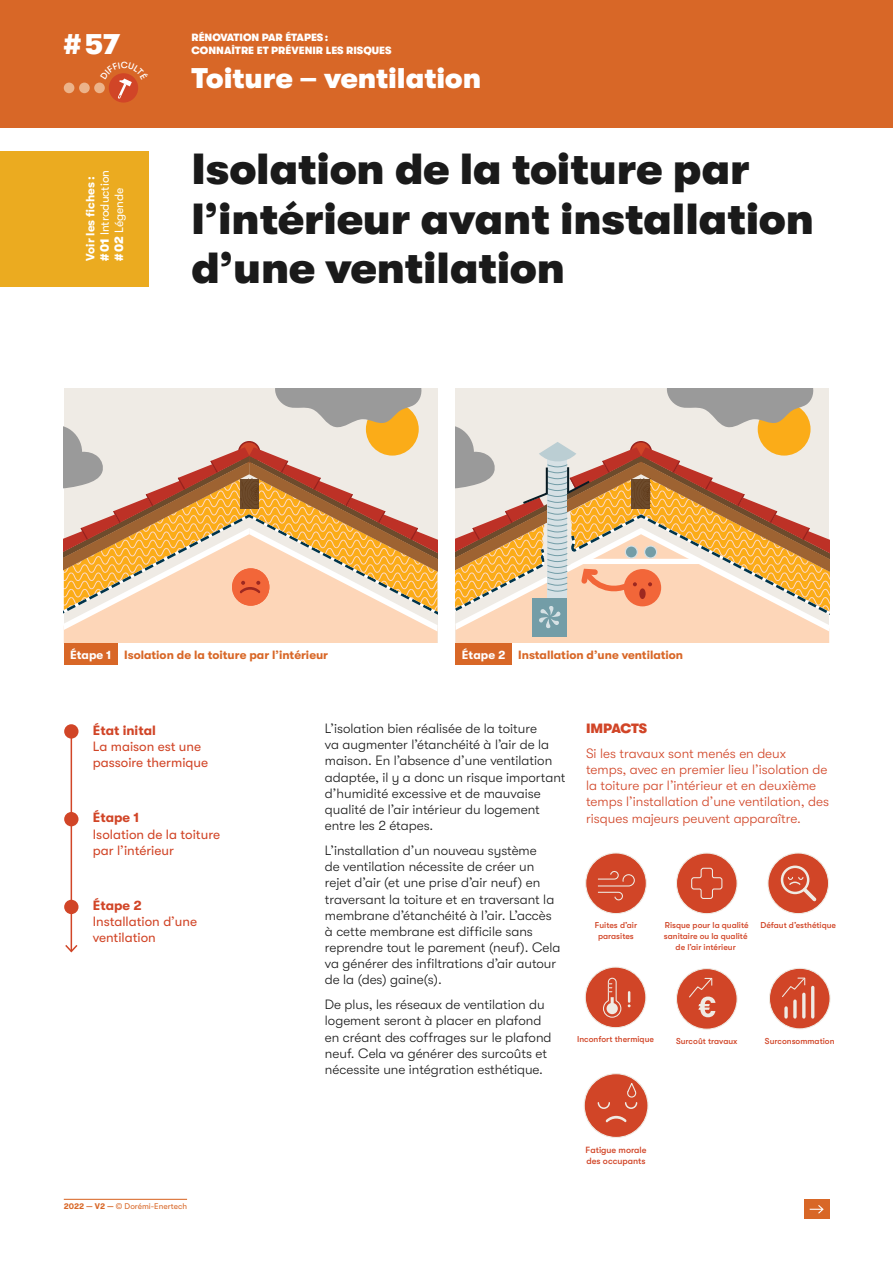
<style>
.page{position:relative;width:893px;height:1263px;background:#fff}
.page>*{position:absolute;margin:0;border:0;box-sizing:border-box;transform-origin:0 0}
.t1{font:900 43.5px/49.5px "GT Walsheim";color:#1a1a1a}
.t2{font:900 28.5px "GT Walsheim";color:#fff}
.t3{font:300 13.5px/16.2px "GT Walsheim";color:#1a1a1a}
.t4{font:300 13.5px/16.2px "GT Walsheim";color:#d14527}
.t5{font:13.5px/16.2px "GT Walsheim";color:#d14527}
.t6{font:700 13.5px "GT Walsheim";color:#d14527}
.t7{font:900 13.5px "GT Walsheim";letter-spacing:-.01em;color:#d14527}
.t8{font:700 12px "GT Walsheim";color:#d86727}
.t9{font:12px/14.4px "GT Walsheim";color:#fff}
.t10{font:900 10.5px/12.6px "GT Walsheim";color:#fff}
.t11{font:500 9px/11.2px "GT Walsheim";color:#d14527}
.t12{font:500 8.55px/10.6px "GT Walsheim";color:#d14527;text-align:center}
.t13{font:8.25px "GT Walsheim";color:#d86727}
.s1{font-weight:700}
.s2{font-weight:900}
.s3{color:#fff}
</style>
<div class="page">
<div style="left:0;top:0;width:892px;height:128px;background:#d86727"></div>
<svg style="left:63px;top:388px;width:374px;height:255px;background:#e3c19f"></svg>
<svg style="left:455px;top:388px;width:375px;height:255px;background:#e0c1a2"></svg>
<div style="left:639px;top:588px;width:6px;height:11px;background:#9d2820;border-radius:50%"></div>
<div style="left:455px;top:643px;width:56px;height:22px;background:#d86727"></div>
<div style="left:64px;top:643px;width:54px;height:22px;background:#d86727"></div>
<div style="left:0;top:151px;width:149px;height:135px;background:#ebab20"></div>
<div style="left:804px;top:1199px;width:25px;height:20px;background:#d86727"></div>
<svg style="left:809px;top:1205px;width:14px;height:9px"></svg>
<hr style="left:71px;top:729px;width:1px;height:222px;background:#d14527">
<svg style="left:65px;top:943px;width:13px;height:10px"></svg>
<div style="left:64px;top:812px;width:14px;height:14px;background:#d14527;border-radius:50%"></div>
<div style="left:64px;top:900px;width:14px;height:14px;background:#d14527;border-radius:50%"></div>
<div style="left:64px;top:724px;width:14px;height:15px;background:#d14527;border-radius:50%"></div>
<div style="left:585px;top:853px;width:61px;height:61px;background:#d14527;border-radius:50%"></div>
<div style="left:585px;top:852px;width:61px;height:62px;border:1px solid #efebe4;border-radius:50%"></div>
<svg style="left:597px;top:871px;width:38px;height:30px"></svg>
<div style="left:585px;top:967px;width:61px;height:61px;background:#d14527;border-radius:50%"></div>
<div style="left:584px;top:967px;width:62px;height:61px;border:1px solid #efebe4;border-radius:50%"></div>
<svg style="left:603px;top:977px;width:27px;height:41px"></svg>
<div style="left:584px;top:1074px;width:64px;height:63px;background:#d14527;border-radius:50%"></div>
<div style="left:583px;top:1073px;width:65px;height:65px;border:1px solid #efebe4;border-radius:50%"></div>
<svg style="left:605px;top:1116px;width:21px;height:7px"></svg>
<svg style="left:597px;top:1102px;width:13px;height:7px"></svg>
<svg style="left:625px;top:1081px;width:13px;height:28px"></svg>
<div style="left:676px;top:853px;width:61px;height:61px;background:#d14527;border-radius:50%"></div>
<div style="left:676px;top:853px;width:61px;height:61px;border:1px solid #efebe4;border-radius:50%"></div>
<svg style="left:691px;top:867px;width:32px;height:32px"></svg>
<div style="left:676px;top:969px;width:61px;height:60px;background:#d14527;border-radius:50%"></div>
<div style="left:676px;top:968px;width:61px;height:62px;border:1px solid #efebe4;border-radius:50%"></div>
<svg style="left:689px;top:977px;width:26px;height:40px"></svg>
<div style="left:768px;top:853px;width:60px;height:61px;background:#d14527;border-radius:50%"></div>
<div style="left:767px;top:852px;width:62px;height:62px;border:1px solid #efebe4;border-radius:50%"></div>
<svg style="left:782px;top:867px;width:26px;height:26px"></svg>
<div style="left:780px;top:866px;width:29px;height:28px;border:2px solid #efebe4;border-radius:50%"></div>
<svg style="left:787px;top:876px;width:32px;height:29px"></svg>
<div style="left:109px;top:73px;width:29px;height:30px;background:#d14527;border-radius:50%"></div>
<div style="left:64px;top:83px;width:10px;height:10px;background:#ecb38a;border-radius:50%"></div>
<div style="left:79px;top:83px;width:11px;height:10px;background:#ecb38a;border-radius:50%"></div>
<div style="left:94px;top:83px;width:11px;height:10px;background:#ecb38a;border-radius:50%"></div>
<div style="left:769px;top:968px;width:61px;height:61px;background:#d14527;border-radius:50%"></div>
<div style="left:768px;top:968px;width:62px;height:61px;border:1px solid #efebe4;border-radius:50%"></div>
<svg style="left:784px;top:1008px;width:3px;height:9px"></svg>
<hr style="left:793px;top:1001px;width:3px;height:16px;background:#efebe4">
<hr style="left:802px;top:994px;width:3px;height:23px;background:#efebe4">
<hr style="left:811px;top:987px;width:3px;height:30px;background:#efebe4">
<svg style="left:782px;top:977px;width:23px;height:21px"></svg>
<hr style="left:64px;top:1199px;width:123px;height:1px;background:#d86727">
<svg style="left:100px;top:73px;width:38px;height:26px"></svg>
<h2 class="t2" style="left:64px;top:34px;width:58px"># 57</h2>
<p class="t10" style="left:191px;top:32px;width:201px">RÉNOVATION PAR ÉTAPES :<br>CONNAÎTRE ET PRÉVENIR LES RISQUES</p>
<h2 class="t2" style="left:191px;top:67px;width:291px">Toiture – ventilation</h2>
<p class="t9" style="left:84px;top:261px;width:92px;rotate:-90deg"><span class="s1">Voir les fiches : </span><span class="s2"># 01</span> Introduction <span class="s2"># 02</span> Légende</p>
<h1 class="t1" style="left:191px;top:148px;width:624px">Isolation de la toiture par l’intérieur avant installation d’une ventilation</h1>
<p class="t8" style="left:70px;top:650px;width:259px"><span class="s3">Étape 1</span> Isolation de la toiture par l’intérieur</p>
<p class="t8" style="left:462px;top:650px;width:223px"><span class="s3">Étape 2</span> Installation d’une ventilation</p>
<p class="t6" style="left:93px;top:725px;width:64px">État inital</p>
<p class="t5" style="left:93px;top:739px;width:117px">La maison est une passoire thermique</p>
<p class="t6" style="left:93px;top:813px;width:48px">Étape 1</p>
<p class="t5" style="left:93px;top:827px;width:129px">Isolation de la toiture par l’intérieur</p>
<p class="t6" style="left:93px;top:900px;width:50px">Étape 2</p>
<p class="t5" style="left:93px;top:915px;width:106px">Installation d’une ventilation</p>
<p class="t13" style="left:64px;top:1203px;width:125px"><span class="s1">2022 — V2 —</span> © Dorémi-Enertech</p>
<p class="t3" style="left:325px;top:722px;width:242px">L’isolation bien réalisée de la toiture<br>va augmenter l’étanchéité à l’air de la maison. En l’absence d’une ventilation adaptée, il y a donc un risque important d’humidité excessive et de mauvaise qualité de l’air intérieur du logement entre les 2 étapes.</p>
<p class="t3" style="left:325px;top:844px;width:237px">L’installation d’un nouveau système<br>de ventilation nécessite de créer un rejet d’air (et une prise d’air neuf) en traversant la toiture et en traversant la membrane d’étanchéité à l’air. L’accès à cette membrane est difficile sans reprendre tout le parement (neuf). Cela va générer des infiltrations d’air autour de la (des) gaine(s).</p>
<p class="t3" style="left:325px;top:998px;width:228px">De plus, les réseaux de ventilation du logement seront à placer en plafond en créant des coffrages sur le plafond neuf. Cela va générer des surcoûts et nécessite une intégration esthétique.</p>
<p class="t7" style="left:586px;top:723px;width:63px">IMPACTS</p>
<p class="t4" style="left:586px;top:746px;width:244px">Si les travaux sont menés en deux temps, avec en premier lieu l’isolation de la toiture par l’intérieur et en deuxième temps l’installation d’une ventilation, des risques majeurs peuvent apparaître.</p>
<p class="t12" style="left:595px;top:921px;width:44px">Fuites d’air parasites</p>
<p class="t12" style="left:664px;top:921px;width:86px">Risque pour la qualité sanitaire ou la qualité de l’air intérieur</p>
<p class="t12" style="left:760px;top:921px;width:77px">Défaut d’esthétique</p>
<p class="t12" style="left:577px;top:1035px;width:78px">Inconfort thermique</p>
<p class="t12" style="left:676px;top:1036px;width:63px">Surcoût travaux</p>
<p class="t12" style="left:765px;top:1036px;width:71px">Surconsommation</p>
<p class="t11" style="left:585px;top:1145px;width:62px">Fatigue morale des occupants</p>
</div>
